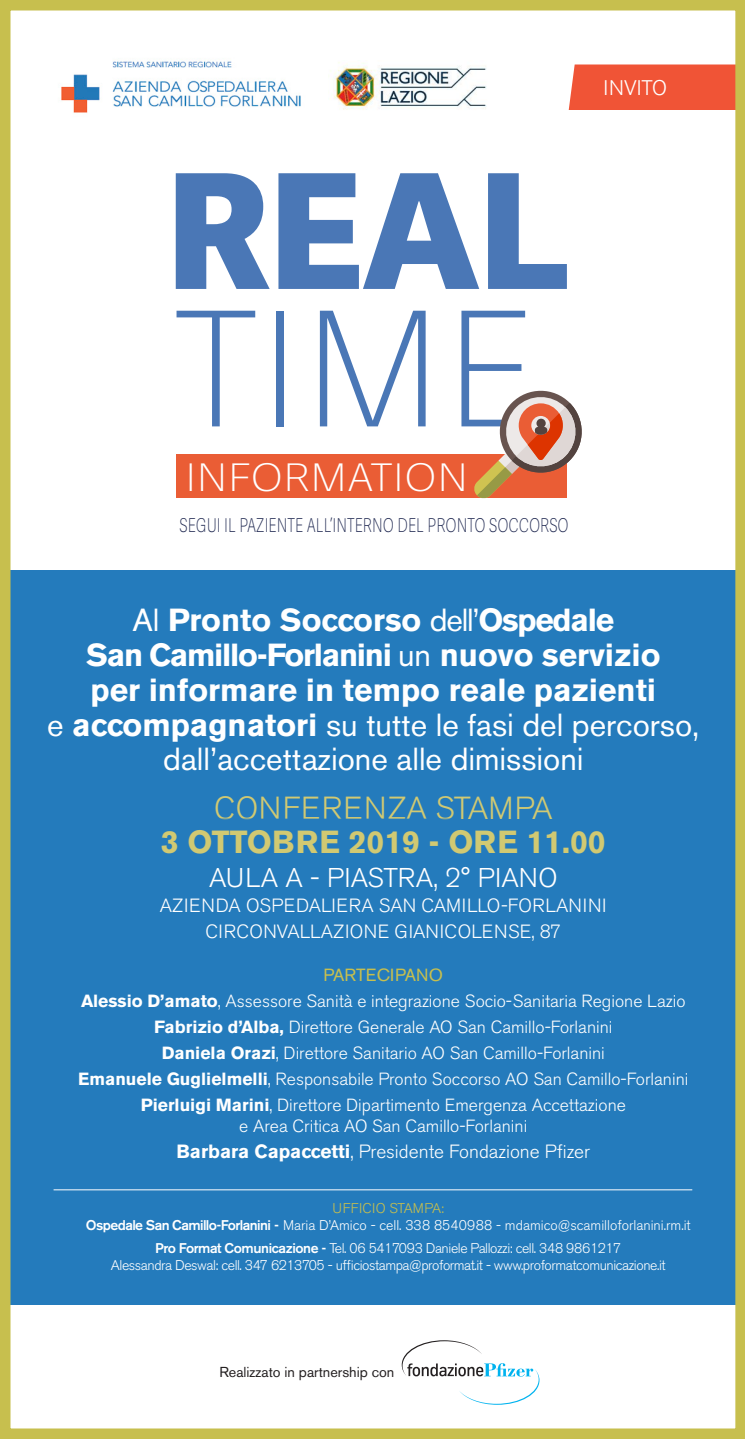
<style>
.page{position:relative;width:745px;height:1439px;background:#fff}
.page>*{position:absolute;margin:0;border:0;box-sizing:border-box;transform-origin:0 0}
.t1{font:800 159.78px/137.4px "Adelle Sans";color:#4a77b6}
.t2{font:100 38.15px "Adelle Sans";color:#fff;scale:1.1 1}
.t3{font:31.68px/34.8px "Akzidenz Grotesk BE";color:#fff;text-align:center}
.t4{font:700 31.68px "Akzidenz Grotesk BE";color:#fff}
.t5{font:700 31.68px "Akzidenz Grotesk BE";letter-spacing:-.04em;color:#fff}
.t6{font:700 31.68px "Akzidenz Grotesk BE";color:#d1c972}
.t7{font:300 31.68px "Akzidenz Grotesk BE";letter-spacing:.02em;color:#d1c972}
.t8{font:300 26.95px "Akzidenz Grotesk BE";color:#fff}
.t9{font:300 21px "Akzidenz Grotesk BE";color:#fff}
.t10{font:300 19.07px "Akzidenz Grotesk BE";letter-spacing:.02em;color:#fff}
.t11{font:300 19.07px "Akzidenz Grotesk BE";color:#fff}
.t12{font:100 19.07px "Adelle Sans";color:#212a52;scale:.75 1}
.t13{font:300 17.5px/21px "Akzidenz Grotesk BE";color:#fff;text-align:center}
.t14{font:17.5px "Akzidenz Grotesk BE";color:#c7bf4e}
.t15{font:14.35px "Akzidenz Grotesk BE";color:#231f20}
.t16{font:300 14px/17.5px "Akzidenz Grotesk BE";letter-spacing:-.03em;color:#fff;text-align:center}
.t17{font:300 14px "Akzidenz Grotesk BE";color:#fff}
.t18{font:300 14px "Akzidenz Grotesk BE";letter-spacing:.02em;color:#c7bf4e}
.s1{font-weight:100}
.s2{font-weight:400}
.s3{font-weight:700}
.s4{font-weight:500}
</style>
<div class="page">
<div style="left:176px;top:454px;width:390px;height:43px;background:#ea5d35"></div>
<svg style="left:473px;top:390px;width:109px;height:109px"></svg>
<img style="left:61px;top:61px;width:240px;height:52px">
<img style="left:330px;top:62px;width:157px;height:48px">
<div style="left:11px;top:570px;width:733px;height:735px;background:#247bbc"></div>
<div style="left:568px;top:64px;width:165px;height:46px;background:#f05436"></div>
<svg style="left:401px;top:1340px;width:138px;height:64px"></svg>
<div style="left:0;top:0;width:744px;height:1439px;border:10px solid #c7bf4e"></div>
<hr style="left:54px;top:1189px;width:637px;height:1px;background:#fff">
<p class="t1" style="left:166px;top:165px;width:406px">REAL<br><span class="s1">TIME</span></p>
<p class="t2" style="left:185px;top:450px;width:259px">INFORMATION</p>
<p class="t12" style="left:179px;top:512px;width:520px">SEGUI IL PAZIENTE ALL’INTERNO DEL PRONTO SOCCORSO</p>
<p class="t9" style="left:603px;top:76px;width:65px">INVITO</p>
<p class="t4" style="left:132px;top:601px;width:483px"><span class="s2">Al</span> Pronto Soccorso <span class="s2">dell’</span>Ospedale</p>
<p class="t5" style="left:86px;top:636px;width:575px">San Camillo-Forlanini <span class="s2">un</span> nuovo servizio</p>
<p class="t4" style="left:90px;top:671px;width:567px">per informare in tempo reale pazienti</p>
<p class="t3" style="left:47px;top:707px;width:653px">e <span class="s3">accompagnatori</span> su tutte le fasi del percorso, dall’accettazione alle dimissioni</p>
<p class="t7" style="left:214px;top:790px;width:340px">CONFERENZA STAMPA</p>
<p class="t6" style="left:161px;top:823px;width:446px">3 OTTOBRE 2019 - ORE 11.00</p>
<p class="t8" style="left:209px;top:862px;width:350px">AULA A - PIASTRA, 2° PIANO</p>
<p class="t10" style="left:160px;top:895px;width:448px">AZIENDA OSPEDALIERA SAN CAMILLO-FORLANINI</p>
<p class="t10" style="left:205px;top:920px;width:357px">CIRCONVALLAZIONE GIANICOLENSE, 87</p>
<p class="t14" style="left:323px;top:964px;width:121px">PARTECIPANO</p>
<p class="t13" style="left:81px;top:991px;width:605px"><span class="s3">Alessio D’amato</span>, Assessore Sanità e integrazione Socio-Sanitaria Regione Lazio</p>
<p class="t13" style="left:154px;top:1017px;width:460px"><span class="s3">Fabrizio d’Alba,</span> Direttore Generale AO San Camillo-Forlanini</p>
<p class="t13" style="left:162px;top:1043px;width:444px"><span class="s3">Daniela Orazi</span>, Direttore Sanitario AO San Camillo-Forlanini</p>
<p class="t13" style="left:78px;top:1069px;width:611px"><span class="s3">Emanuele Guglielmelli</span>, Responsabile Pronto Soccorso AO San Camillo-Forlanini</p>
<p class="t13" style="left:140px;top:1095px;width:486px"><span class="s3">Pierluigi Marini</span>, Direttore Dipartimento Emergenza Accettazione e Area Critica AO San Camillo-Forlanini</p>
<p class="t11" style="left:176px;top:1140px;width:415px"><span class="s3">Barbara Capaccetti</span>, Presidente Fondazione Pfizer</p>
<p class="t18" style="left:332px;top:1200px;width:113px">UFFICIO STAMPA:</p>
<p class="t17" style="left:86px;top:1217px;width:606px"><span class="s4">Ospedale San Camillo-Forlanini -</span> Maria D’Amico - cell. 338 8540988 - mdamico@scamilloforlanini.rm.it</p>
<p class="t16" style="left:111px;top:1239px;width:556px"><span class="s4">Pro Format Comunicazione -</span> Tel. 06 5417093 Daniele Pallozzi: cell. 348 9861217<br>Alessandra Deswal: cell. 347 6213705 - ufficiostampa@proformat.it - www.proformatcomunicazione.it</p>
<p class="t15" style="left:219px;top:1363px;width:176px">Realizzato in partnership con</p>
</div>
